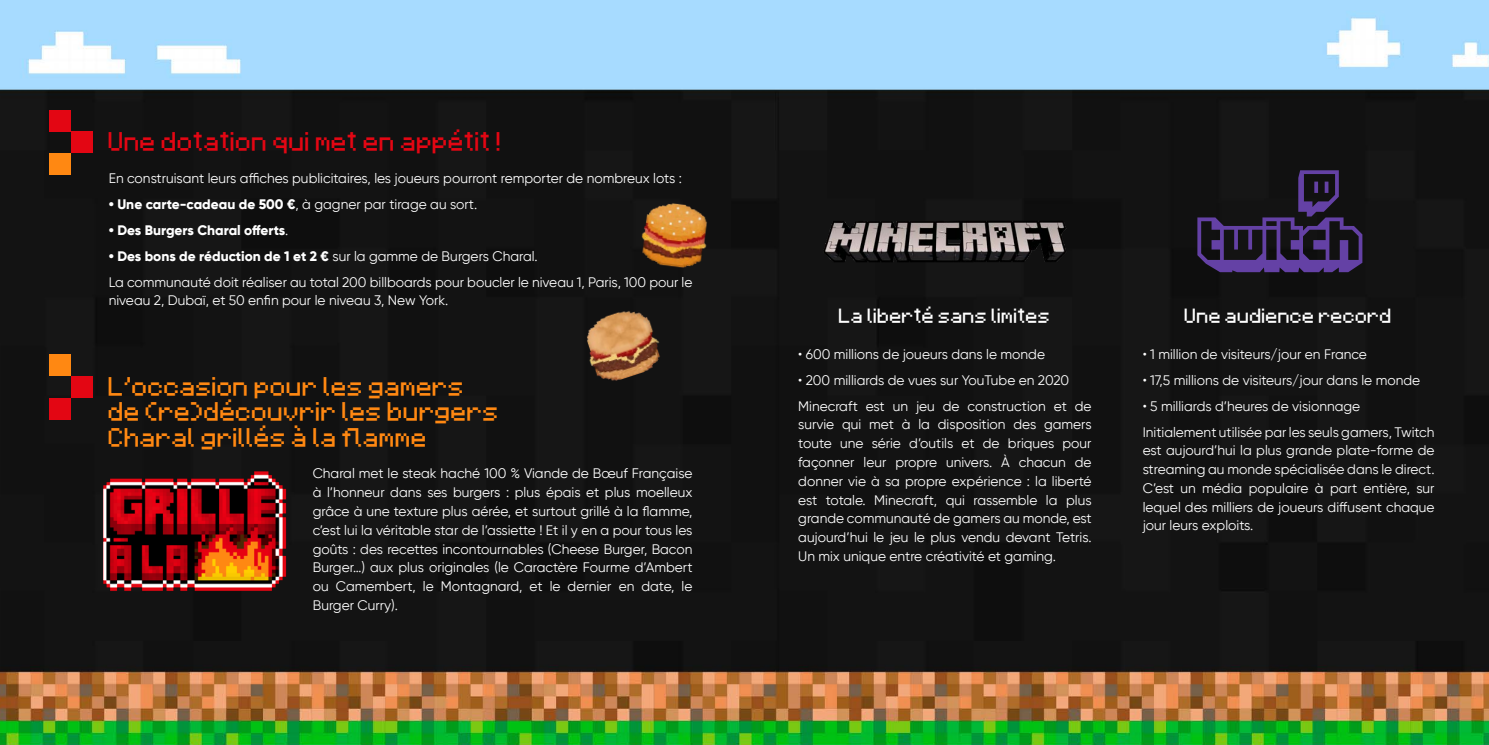
<style>
.page{position:relative;width:1489px;height:745px;background:#fff}
.page>*{position:absolute;margin:0;border:0;box-sizing:border-box;transform-origin:0 0}
.t1{font:21.25px/25.5px "Minecraftia";color:#ff8812}
.t2{font:21.25px "Minecraftia";color:#e30613}
.t3{font:16.25px "Minecraftia";color:#fff}
.t4{font:13.75px/18.8px "Gilroy";color:#fff}
.t5{font:800 13.75px "Gilroy";color:#fff}
.s1{font-weight:800}
.s2{font-weight:400}
</style>
<div class="page">
<img style="left:0;top:0;width:1488px;height:744px">
<img style="left:822px;top:210px;width:245px;height:62px">
<svg style="left:1197px;top:170px;width:165px;height:102px;background:#2a1f3d"></svg>
<div style="left:50px;top:110px;width:21px;height:21px;background:#e30613"></div>
<div style="left:50px;top:354px;width:21px;height:22px;background:#ff8812"></div>
<div style="left:71px;top:131px;width:21px;height:22px;background:#e30613"></div>
<div style="left:71px;top:376px;width:21px;height:21px;background:#e30613"></div>
<div style="left:50px;top:154px;width:21px;height:21px;background:#ff8812"></div>
<div style="left:50px;top:398px;width:21px;height:21px;background:#e30613"></div>
<img style="left:633px;top:194px;width:83px;height:82px">
<img style="left:571px;top:294px;width:98px;height:94px">
<img style="left:104px;top:466px;width:193px;height:168px">
<h1 class="t2" style="left:109px;top:144px;width:395px">Une dotation qui met en appétit !</h1>
<p class="t4" style="left:109px;top:169px;width:574px">En construisant leurs affiches publicitaires, les joueurs pourront remporter de nombreux lots :</p>
<p class="t4" style="left:109px;top:194px;width:370px"><span class="s1">• Une carte-cadeau de 500 €</span>, à gagner par tirage au sort.</p>
<p class="t5" style="left:109px;top:221px;width:181px">• Des Burgers Charal offerts<span class="s2">.</span></p>
<p class="t4" style="left:109px;top:243px;width:585px;line-height:25.9px"><span class="s1">• Des bons de réduction de 1 et 2 €</span> sur la gamme de Burgers Charal.<br>La communauté doit réaliser au total 200 billboards pour boucler le niveau 1, Paris, 100 pour le</p>
<p class="t4" style="left:109px;top:291px;width:341px">niveau 2, Dubaï, et 50 enfin pour le niveau 3, New York.</p>
<h1 class="t1" style="left:109px;top:388px;width:392px">L’occasion pour les gamers de (re)découvrir les burgers<br>Charal grillés à la flamme</h1>
<p class="t4" style="left:313px;top:464px;width:381px;text-align:justify">Charal met le steak haché 100 % Viande de Bœuf Française à l’honneur dans ses burgers : plus épais et plus moelleux grâce à une texture plus aérée, et surtout grillé à la flamme, c’est lui la véritable star de l’assiette ! Et il y en a pour tous les goûts : des recettes incontournables (Cheese Burger, Bacon Burger…) aux plus originales (le Caractère Fourme d’Ambert ou Camembert, le Montagnard, et le dernier en date, le Burger Curry).</p>
<p class="t3" style="left:839px;top:318px;width:213px">La liberté sans limites</p>
<p class="t4" style="left:798px;top:344px;width:248px">• 600 millions de joueurs dans le monde</p>
<p class="t4" style="left:798px;top:366px;width:295px;line-height:25.9px">• 200 milliards de vues sur YouTube en 2020<br>Minecraft est un jeu de construction et de</p>
<p class="t4" style="left:798px;top:415px;width:295px;text-align:justify">survie qui met à la disposition des gamers toute une série d’outils et de briques pour façonner leur propre univers. À chacun de donner vie à sa propre expérience : la liberté est totale. Minecraft, qui rassemble la plus grande communauté de gamers au monde, est aujourd’hui le jeu le plus vendu devant Tetris.<br>Un mix unique entre créativité et gaming.</p>
<p class="t3" style="left:1184px;top:318px;width:209px">Une audience record</p>
<p class="t4" style="left:1142px;top:344px;width:226px">• 1 million de visiteurs/jour en France</p>
<p class="t4" style="left:1142px;top:370px;width:279px">• 17,5 millions de visiteurs/jour dans le monde</p>
<p class="t4" style="left:1142px;top:392px;width:293px;line-height:25.9px">• 5 milliards d’heures de visionnage<br>Initialement utilisée par les seuls gamers, Twitch</p>
<p class="t4" style="left:1142px;top:440px;width:293px;text-align:justify">est aujourd’hui la plus grande plate-forme de streaming au monde spécialisée dans le direct.<br>C’est un média populaire à part entière, sur lequel des milliers de joueurs diffusent chaque jour leurs exploits.</p>
</div>
